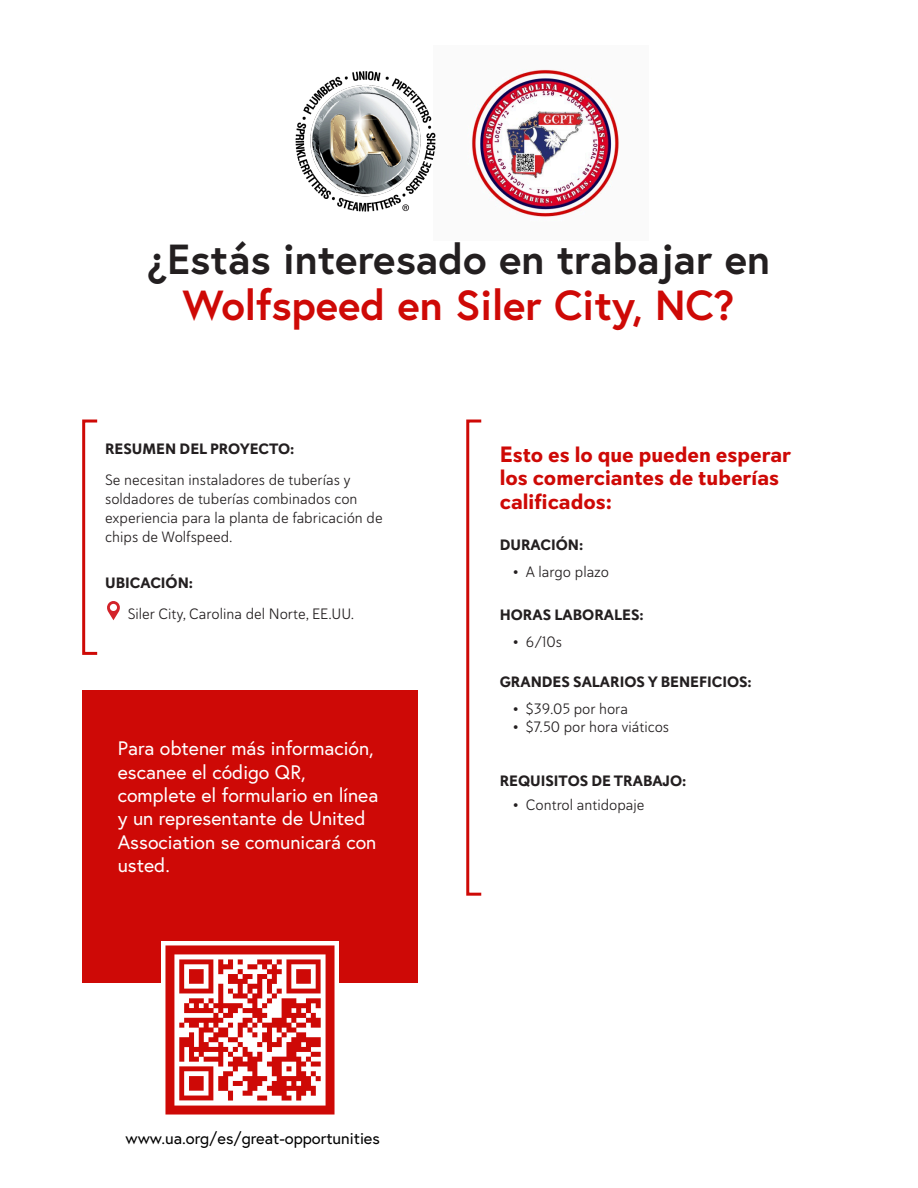
<style>
.page{position:relative;width:918px;height:1188px;background:#fff}
.page>*{position:absolute;margin:0;border:0;box-sizing:border-box;transform-origin:0 0}
.t1{font:700 42px "Europa";color:#231f20}
.t2{font:700 42px "Europa";color:#ce0906}
.t3{font:700 22.2px/23.4px "Davis Sans";color:#ce0906}
.t4{font:19.5px/23.4px "Europa";color:#fff}
.t5{font:16.5px "Europa";color:#000}
.t6{font:15px/19.2px "Haboro Soft Nor Boo";color:#231f20}
.t7{font:700 15px "Davis Sans";color:#231f20}
.s1{font-family:"Times New Roman"}
</style>
<div class="page">
<div style="left:82px;top:690px;width:336px;height:293px;background:#ce0906"></div>
<img style="left:470px;top:69px;width:149px;height:151px">
<svg style="left:107px;top:601px;width:13px;height:19px"></svg>
<div style="left:82px;top:420px;width:17px;height:235px;border:3px solid #ce0906"></div>
<div style="left:466px;top:420px;width:17px;height:476px;border:3px solid #ce0906"></div>
<img style="left:295px;top:72px;width:141px;height:139px">
<img style="left:162px;top:942px;width:177px;height:173px">
<h1 class="t1" style="left:147px;top:230px;width:625px">¿Estás interesado en trabajar en</h1>
<h1 class="t2" style="left:182px;top:276px;width:554px">Wolfspeed en Siler City, NC?</h1>
<p class="t7" style="left:105px;top:440px;width:191px">RESUMEN DEL PROYECTO:</p>
<p class="t6" style="left:105px;top:470px;width:279px">Se necesitan instaladores de tuberías y soldadores de tuberías combinados con experiencia para la planta de fabricación de chips de Wolfspeed.</p>
<p class="t7" style="left:105px;top:574px;width:90px">UBICACIÓN:</p>
<p class="t6" style="left:128px;top:604px;width:228px">Siler City, Carolina del Norte, EE.UU.</p>
<h3 class="t4" style="left:118px;top:736px;width:262px">Para obtener más información, escanee el código QR, complete el formulario en línea y un representante de United<br>Association se comunicará con usted.</h3>
<p class="t5" style="left:125px;top:1128px;width:256px">www.ua.org/es/great-opportunities</p>
<h2 class="t3" style="left:500px;top:443px;width:293px">Esto es lo que pueden esperar los comerciantes de tuberías calificados:</h2>
<p class="t7" style="left:500px;top:536px;width:85px">DURACIÓN:</p>
<p class="t6" style="left:513px;top:562px;width:97px"><span class="s1">•</span> A largo plazo</p>
<p class="t7" style="left:500px;top:605px;width:146px">HORAS LABORALES:</p>
<p class="t6" style="left:513px;top:632px;width:50px"><span class="s1">•</span> 6/10s</p>
<p class="t7" style="left:500px;top:673px;width:254px">GRANDES SALARIOS Y BENEFICIOS:</p>
<p class="t6" style="left:513px;top:699px;width:116px"><span class="s1">•</span> $39.05 por hora</p>
<p class="t6" style="left:513px;top:717px;width:157px"><span class="s1">•</span> $7.50 por hora viáticos</p>
<p class="t7" style="left:500px;top:772px;width:188px">REQUISITOS DE TRABAJO:</p>
<p class="t6" style="left:513px;top:795px;width:133px"><span class="s1">•</span> Control antidopaje</p>
</div>
